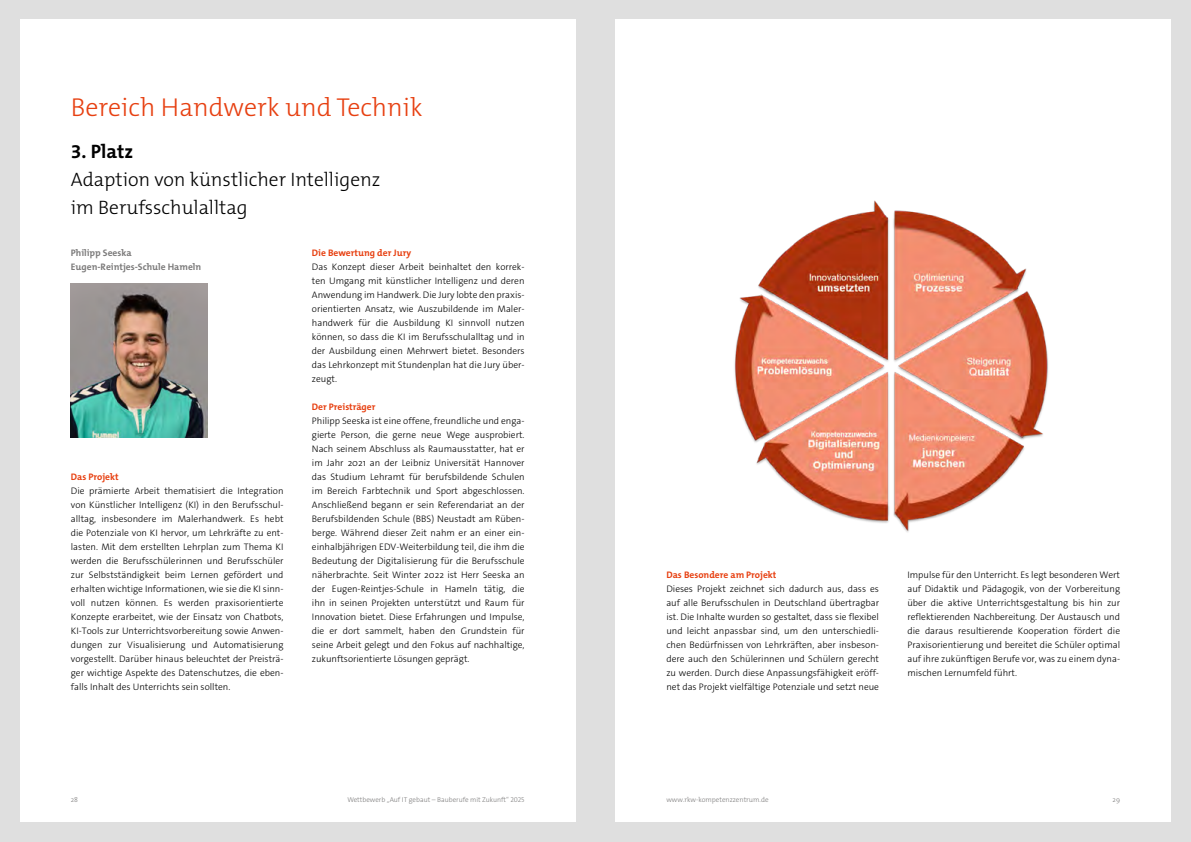
<style>
.page{position:relative;width:1191px;height:842px;background:#dfdfdf}
.page>*{position:absolute;margin:0;border:0;box-sizing:border-box;transform-origin:0 0}
.t1{font:300 26px "The Mix B W3";color:#e74011}
.t2{font:300 19.5px/28px "The Mix B W3";color:#000}
.t3{font:700 19.5px "The Mix B W7";color:#000}
.t4{font:300 9.5px/14px "The Sans Os F";color:#000;text-align:justify}
.t5{font:700 9.5px "The Mix B W7";color:#e74011}
.t6{font:700 9.5px/14px "The Mix B W7";color:#7c7b7b}
.t7{font:300 7px "The Sans Os F";color:#7c7b7b}
.t8{font:300 7px "The Mix B W3";color:#7c7b7b}
</style>
<div class="page">
<div style="left:20px;top:20px;width:555px;height:802px;background:#fff"></div>
<div style="left:615px;top:20px;width:556px;height:802px;background:#fff"></div>
<img style="left:71px;top:284px;width:136px;height:154px">
<img style="left:734px;top:200px;width:314px;height:332px">
<h1 class="t1" style="left:71px;top:90px;width:353px">Bereich Handwerk und Technik</h1>
<h2 class="t3" style="left:71px;top:138px;width:64px">3. Platz</h2>
<h2 class="t2" style="left:71px;top:165px;width:311px">Adaption von künstlicher Intelligenz im Berufsschulalltag</h2>
<p class="t6" style="left:71px;top:245px;width:132px">Philipp Seeska<br>Eugen-Reintjes-Schule Hameln</p>
<p class="t5" style="left:312px;top:246px;width:101px">Die Bewertung der Jury</p>
<p class="t4" style="left:312px;top:259px;width:214px">Das Konzept dieser Arbeit beinhaltet den korrek&shy;ten Umgang mit künstlicher Intelligenz und deren Anwendung im Handwerk. Die Jury lobte den praxis&shy;orientierten Ansatz, wie Auszubildende im Maler&shy;handwerk für die Ausbildung KI sinnvoll nutzen können, so dass die KI im Berufsschulalltag und in der Ausbildung einen Mehrwert bietet. Besonders das Lehrkonzept mit Stundenplan hat die Jury über&shy;zeugt.</p>
<p class="t5" style="left:312px;top:400px;width:65px">Der Preisträger</p>
<p class="t4" style="left:312px;top:413px;width:214px">Philipp Seeska ist eine offene, freundliche und enga&shy;gierte Person, die gerne neue Wege ausprobiert.<br>Nach seinem Abschluss als Raumausstatter, hat er im Jahr 2021 an der Leibniz Universität Hannover das Studium Lehramt für berufsbildende Schulen im Bereich Farbtechnik und Sport abgeschlossen.<br>Anschließend begann er sein Referendariat an der Berufsbildenden Schule (BBS) Neustadt am Rüben&shy;berge. Während dieser Zeit nahm er an einer ein&shy;einhalbjährigen EDV-Weiterbildung teil, die ihm die Bedeutung der Digitalisierung für die Berufsschule näherbrachte. Seit Winter 2022 ist Herr Seeska an der Eugen-Reintjes-Schule in Hameln tätig, die ihn in seinen Projekten unterstützt und Raum für Innovation bietet. Diese Erfahrungen und Impulse, die er dort sammelt, haben den Grundstein für seine Arbeit gelegt und den Fokus auf nachhaltige, zukunftsorientierte Lösungen geprägt.</p>
<p class="t5" style="left:71px;top:470px;width:49px">Das Projekt</p>
<p class="t4" style="left:71px;top:483px;width:214px">Die prämierte Arbeit thematisiert die Integration von Künstlicher Intelligenz (KI) in den Berufsschul&shy;alltag, insbesondere im Malerhandwerk. Es hebt die Potenziale von KI hervor, um Lehrkräfte zu ent&shy;lasten. Mit dem erstellten Lehrplan zum Thema KI werden die Berufsschülerinnen und Berufsschüler zur Selbstständigkeit beim Lernen gefördert und erhalten wichtige Informationen, wie sie die KI sinn&shy;voll nutzen können. Es werden praxisorientierte Konzepte erarbeitet, wie der Einsatz von Chatbots, KI-Tools zur Unterrichtsvorbereitung sowie Anwen&shy;dungen zur Visualisierung und Automatisierung vorgestellt. Darüber hinaus beleuchtet der Preisträ&shy;ger wichtige Aspekte des Datenschutzes, die eben&shy;falls Inhalt des Unterrichts sein sollten.</p>
<p class="t5" style="left:666px;top:568px;width:112px">Das Besondere am Projekt</p>
<p class="t4" style="left:666px;top:582px;width:214px">Dieses Projekt zeichnet sich dadurch aus, dass es auf alle Berufsschulen in Deutschland übertragbar ist. Die Inhalte wurden so gestaltet, dass sie flexibel und leicht anpassbar sind, um den unterschiedli&shy;chen Bedürfnissen von Lehrkräften, aber insbeson&shy;dere auch den Schülerinnen und Schülern gerecht zu werden. Durch diese Anpassungsfähigkeit eröff&shy;net das Projekt vielfältige Potenziale und setzt neue</p>
<p class="t4" style="left:907px;top:568px;width:214px">Impulse für den Unterricht. Es legt besonderen Wert auf Didaktik und Pädagogik, von der Vorbereitung über die aktive Unterrichtsgestaltung bis hin zur reflektierenden Nachbereitung. Der Austausch und die daraus resultierende Kooperation fördert die Praxisorientierung und bereitet die Schüler optimal auf ihre zukünftigen Berufe vor, was zu einem dyna&shy;mischen Lernumfeld führt.</p>
<p class="t7" style="left:71px;top:795px;width:9px">28</p>
<p class="t7" style="left:347px;top:795px;width:179px">Wettbewerb „Auf IT gebaut – Bauberufe mit Zukunft“ 2025</p>
<p class="t8" style="left:666px;top:795px;width:104px">www.rkw-kompetenzzentrum.de</p>
<p class="t7" style="left:1112px;top:795px;width:9px">29</p>
</div>
